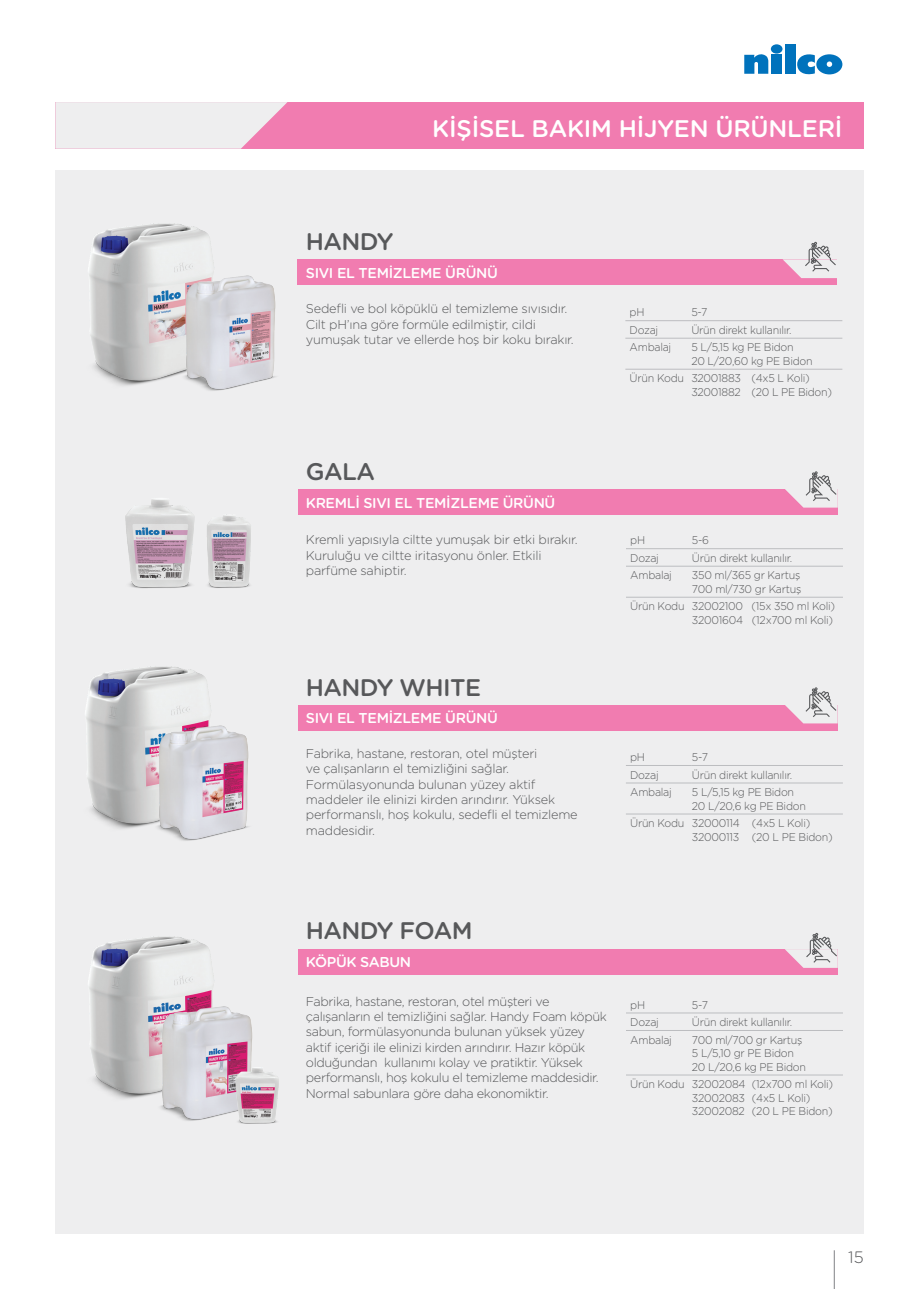
<style>
.page{position:relative;width:919px;height:1289px;background:#fff}
.page>*{position:absolute;margin:0;border:0;box-sizing:border-box;transform-origin:0 0}
.t1{font:500 24px "Gotham Rounded";letter-spacing:-.025em;color:#57585a}
.t2{font:500 24px "Gotham Rounded";letter-spacing:-.01em;color:#fff}
.t3{font:300 16.5px "Gotham Rounded";color:#57585a}
.t4{font:500 14.25px "Gotham Rounded";letter-spacing:-.025em;color:#fff}
.t5{font:300 12.75px/15.3px "Gotham Rounded";letter-spacing:-.03em;color:#57585a}
.t6{font:300 11.25px/13.5px "Gotham Rounded";letter-spacing:-.025em;color:#57585a;scale:.95 1}
</style>
<div class="page">
<div style="left:55px;top:170px;width:808px;height:1063px;background:#eeeeef"></div>
<div style="left:55px;top:102px;width:808px;height:47px;background:#f17cb0"></div>
<svg style="left:55px;top:102px;width:232px;height:47px;background:#eee1e8"></svg>
<img style="left:88px;top:936px;width:126px;height:163px">
<img style="left:148px;top:981px;width:105px;height:140px">
<img style="left:232px;top:1063px;width:47px;height:61px">
<div style="left:298px;top:949px;width:539px;height:25px;background:#f17cb0"></div>
<svg style="left:785px;top:933px;width:52px;height:34px"></svg>
<hr style="left:626px;top:1030px;width:66px;height:1px;background:#bcbdc0">
<hr style="left:692px;top:1030px;width:150px;height:1px;background:#bcbdc0">
<hr style="left:626px;top:1074px;width:66px;height:1px;background:#bcbdc0">
<hr style="left:692px;top:1074px;width:150px;height:1px;background:#bcbdc0">
<hr style="left:626px;top:1012px;width:66px;height:1px;background:#bcbdc0">
<hr style="left:692px;top:1012px;width:150px;height:1px;background:#bcbdc0">
<img style="left:88px;top:223px;width:123px;height:163px">
<img style="left:172px;top:250px;width:104px;height:141px">
<div style="left:298px;top:259px;width:539px;height:26px;background:#f17cb0"></div>
<svg style="left:783px;top:242px;width:54px;height:36px"></svg>
<hr style="left:625px;top:338px;width:66px;height:1px;background:#bcbdc0">
<hr style="left:691px;top:338px;width:151px;height:1px;background:#bcbdc0">
<hr style="left:625px;top:369px;width:66px;height:1px;background:#bcbdc0">
<hr style="left:691px;top:369px;width:151px;height:1px;background:#bcbdc0">
<hr style="left:625px;top:320px;width:66px;height:1px;background:#bcbdc0">
<hr style="left:691px;top:320px;width:151px;height:1px;background:#bcbdc0">
<img style="left:85px;top:666px;width:123px;height:163px">
<img style="left:145px;top:700px;width:104px;height:141px">
<div style="left:298px;top:704px;width:539px;height:26px;background:#f17cb0"></div>
<svg style="left:784px;top:687px;width:53px;height:36px"></svg>
<hr style="left:626px;top:782px;width:65px;height:1px;background:#bcbdc0">
<hr style="left:691px;top:782px;width:151px;height:1px;background:#bcbdc0">
<hr style="left:626px;top:813px;width:65px;height:1px;background:#bcbdc0">
<hr style="left:691px;top:813px;width:151px;height:1px;background:#bcbdc0">
<hr style="left:626px;top:765px;width:65px;height:1px;background:#bcbdc0">
<hr style="left:691px;top:765px;width:151px;height:1px;background:#bcbdc0">
<img style="left:125px;top:498px;width:70px;height:90px">
<div style="left:298px;top:489px;width:539px;height:25px;background:#f17cb0"></div>
<svg style="left:785px;top:471px;width:52px;height:36px"></svg>
<hr style="left:626px;top:566px;width:66px;height:1px;background:#bcbdc0">
<hr style="left:692px;top:566px;width:150px;height:1px;background:#bcbdc0">
<hr style="left:626px;top:597px;width:66px;height:1px;background:#bcbdc0">
<hr style="left:692px;top:597px;width:150px;height:1px;background:#bcbdc0">
<hr style="left:626px;top:548px;width:66px;height:1px;background:#bcbdc0">
<hr style="left:692px;top:548px;width:150px;height:1px;background:#bcbdc0">
<img style="left:207px;top:515px;width:44px;height:73px">
<hr style="left:833px;top:1250px;width:1px;height:38px;background:#808285">
<div style="left:770px;top:44px;width:12px;height:10px;background:#0072bc;border-radius:50%"></div>
<div style="left:771px;top:55px;width:10px;height:19px;background:#0072bc"></div>
<div style="left:785px;top:45px;width:10px;height:29px;background:#0072bc"></div>
<svg style="left:744px;top:54px;width:24px;height:20px"></svg>
<svg style="left:797px;top:54px;width:45px;height:21px"></svg>
<h1 class="t2" style="left:432px;top:111px;width:411px">KİŞİSEL BAKIM HİJYEN ÜRÜNLERİ</h1>
<h1 class="t1" style="left:306px;top:224px;width:89px">HANDY</h1>
<p class="t4" style="left:306px;top:262px;width:193px">SIVI EL TEMİZLEME ÜRÜNÜ</p>
<p class="t5" style="left:306px;top:300px;width:269px">Sedefli ve bol köpüklü el temizleme sıvısıdır.<br>Cilt pH’ına göre formüle edilmiştir, cildi yumuşak tutar ve ellerde hoş bir koku bırakır.</p>
<h1 class="t1" style="left:306px;top:454px;width:70px">GALA</h1>
<p class="t4" style="left:306px;top:493px;width:251px">KREMLİ SIVI EL TEMİZLEME ÜRÜNÜ</p>
<p class="t5" style="left:306px;top:531px;width:273px">Kremli yapısıyla ciltte yumuşak bir etki bırakır.<br>Kuruluğu ve ciltte iritasyonu önler. Etkili parfüme sahiptir.</p>
<h1 class="t1" style="left:306px;top:670px;width:177px">HANDY WHITE</h1>
<p class="t4" style="left:306px;top:708px;width:193px">SIVI EL TEMİZLEME ÜRÜNÜ</p>
<p class="t5" style="left:306px;top:745px;width:273px">Fabrika, hastane, restoran, otel müşteri<br>ve çalışanların el temizliğini sağlar.<br>Formülasyonunda bulunan yüzey aktif maddeler ile elinizi kirden arındırır. Yüksek performanslı, hoş kokulu, sedefli el temizleme maddesidir.</p>
<p class="t6" style="left:629px;top:305px;width:17px">pH</p>
<p class="t6" style="left:691px;top:305px;width:18px">5-7</p>
<p class="t6" style="left:629px;top:323px;width:32px">Dozaj</p>
<p class="t6" style="left:691px;top:323px;width:107px">Ürün direkt kullanılır.</p>
<p class="t6" style="left:629px;top:340px;width:45px">Ambalaj</p>
<p class="t6" style="left:691px;top:340px;width:129px">5 L/5,15 kg PE Bidon<br>20 L/20,60 kg PE Bidon</p>
<p class="t6" style="left:691px;top:371px;width:150px;text-indent:-62px">Ürün Kodu 32001883 (4x5 L Koli)<br>32001882 (20 L PE Bidon)</p>
<p class="t6" style="left:630px;top:533px;width:17px">pH</p>
<p class="t6" style="left:692px;top:533px;width:20px">5-6</p>
<p class="t6" style="left:630px;top:550px;width:32px">Dozaj</p>
<p class="t6" style="left:692px;top:550px;width:107px">Ürün direkt kullanılır.</p>
<p class="t6" style="left:630px;top:568px;width:45px">Ambalaj</p>
<p class="t6" style="left:692px;top:568px;width:117px">350 ml/365 gr Kartuş<br>700 ml/730 gr Kartuş</p>
<p class="t6" style="left:630px;top:599px;width:217px;text-align:right">Ürün Kodu 32002100 (15x 350 ml Koli)<br>32001604 (12x700 ml Koli)</p>
<p class="t6" style="left:630px;top:750px;width:17px">pH</p>
<p class="t6" style="left:691px;top:750px;width:18px">5-7</p>
<p class="t6" style="left:630px;top:767px;width:32px">Dozaj</p>
<p class="t6" style="left:691px;top:767px;width:107px">Ürün direkt kullanılır.</p>
<p class="t6" style="left:630px;top:785px;width:45px">Ambalaj</p>
<p class="t6" style="left:691px;top:785px;width:122px">5 L/5,15 kg PE Bidon<br>20 L/20,6 kg PE Bidon</p>
<p class="t6" style="left:691px;top:816px;width:150px;text-indent:-62px">Ürün Kodu 32000114 (4x5 L Koli)<br>32000113 (20 L PE Bidon)</p>
<h1 class="t1" style="left:306px;top:913px;width:168px">HANDY FOAM</h1>
<p class="t4" style="left:306px;top:951px;width:107px">KÖPÜK SABUN</p>
<p class="t5" style="left:306px;top:992px;width:302px">Fabrika, hastane, restoran, otel müşteri ve çalışanların el temizliğini sağlar. Handy Foam köpük sabun, formülasyonunda bulunan yüksek yüzey aktif içeriği ile elinizi kirden arındırır. Hazır köpük olduğundan kullanımı kolay ve pratiktir. Yüksek performanslı, hoş kokulu el temizleme maddesidir.<br>Normal sabunlara göre daha ekonomiktir.</p>
<p class="t6" style="left:630px;top:997px;width:17px">pH</p>
<p class="t6" style="left:692px;top:997px;width:18px">5-7</p>
<p class="t6" style="left:630px;top:1014px;width:32px">Dozaj</p>
<p class="t6" style="left:692px;top:1014px;width:107px">Ürün direkt kullanılır.</p>
<p class="t6" style="left:630px;top:1032px;width:45px">Ambalaj</p>
<p class="t6" style="left:692px;top:1032px;width:122px">700 ml/700 gr Kartuş<br>5 L/5,10 gr PE Bidon<br>20 L/20,6 kg PE Bidon</p>
<p class="t6" style="left:692px;top:1076px;width:150px;text-indent:-62px">Ürün Kodu 32002084 (12x700 ml Koli)<br>32002083 (4x5 L Koli)<br>32002082 (20 L PE Bidon)</p>
<p class="t3" style="left:848px;top:1245px;width:17px">15</p>
</div>
